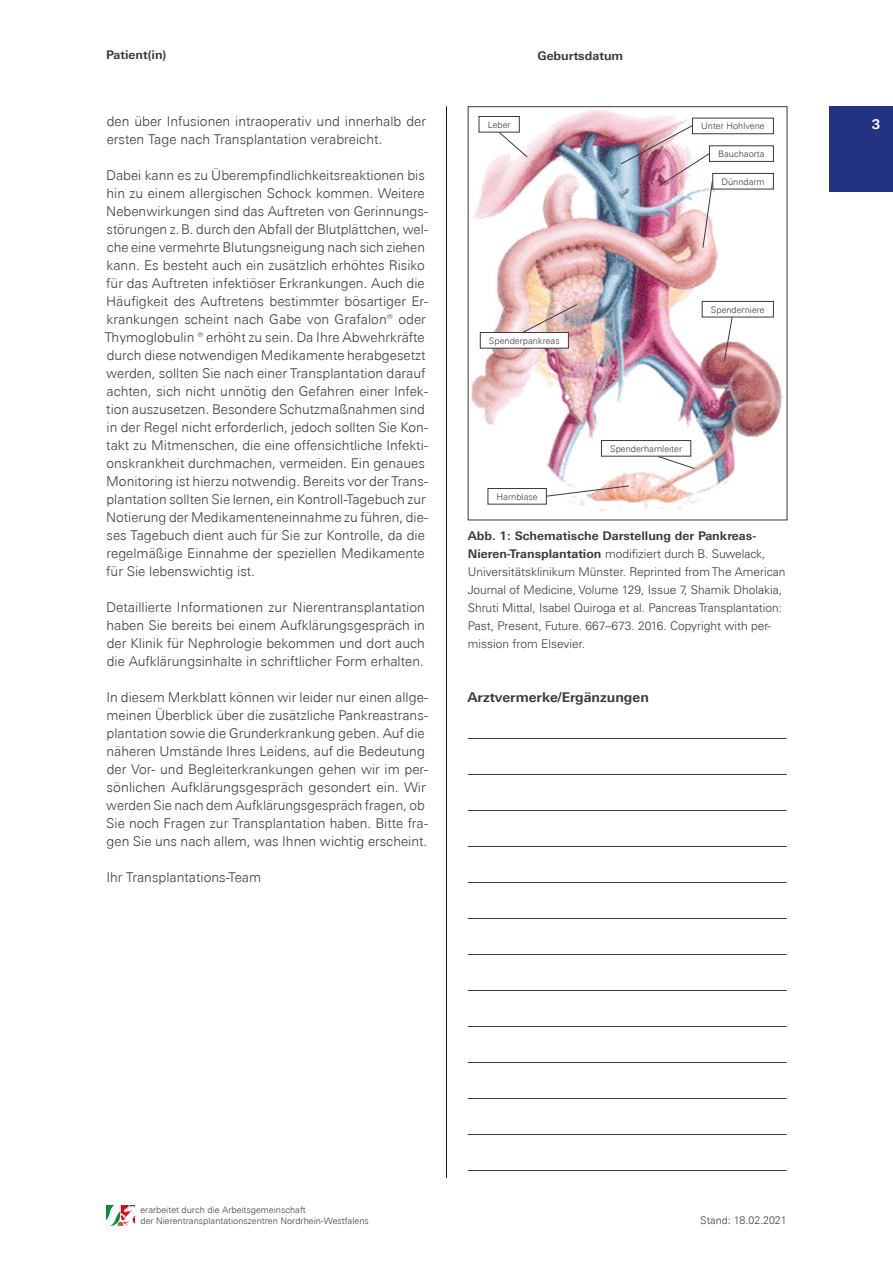
<style>
.page{position:relative;width:893px;height:1263px;background:#fff}
.page>*{position:absolute;margin:0;border:0;box-sizing:border-box;transform-origin:0 0}
.t1{font:300 13.5px/18px "Univers Next Pro";color:#3a3a39}
.t2{font:700 13.5px "Univers Next Pro";color:#3a3a39}
.t3{font:700 13.5px "Univers Next Pro";color:#fff}
.t4{font:300 12px/18px "Univers LT Std";color:#3a3a39}
.t5{font:700 12px "Univers Next Pro";color:#3a3a39}
.t6{font:300 10.5px "Univers Next Pro";color:#3a3a39}
.t7{font:300 9px/10.8px "Univers Next Pro";color:#3a3a39}
.s1{font-family:"Univers Next Pro";font-weight:700}
</style>
<div class="page">
<hr style="left:446px;top:106px;width:1px;height:1072px;background:#181716">
<img style="left:106px;top:1205px;width:28px;height:20px">
<div style="left:829px;top:106px;width:64px;height:85px;background:#243282"></div>
<hr style="left:468px;top:738px;width:319px;height:1px;background:#3a3a39">
<hr style="left:468px;top:774px;width:319px;height:1px;background:#3a3a39">
<hr style="left:468px;top:810px;width:319px;height:1px;background:#3a3a39">
<hr style="left:468px;top:846px;width:319px;height:1px;background:#3a3a39">
<hr style="left:468px;top:882px;width:319px;height:1px;background:#3a3a39">
<hr style="left:468px;top:918px;width:319px;height:1px;background:#3a3a39">
<hr style="left:468px;top:954px;width:319px;height:1px;background:#3a3a39">
<hr style="left:468px;top:990px;width:319px;height:1px;background:#3a3a39">
<hr style="left:468px;top:1026px;width:319px;height:1px;background:#3a3a39">
<hr style="left:468px;top:1062px;width:319px;height:1px;background:#3a3a39">
<hr style="left:468px;top:1098px;width:319px;height:1px;background:#3a3a39">
<hr style="left:468px;top:1134px;width:319px;height:1px;background:#3a3a39">
<hr style="left:468px;top:1170px;width:319px;height:1px;background:#3a3a39">
<img style="left:471px;top:110px;width:312px;height:402px">
<div style="left:479px;top:116px;width:40px;height:16px;background:#fff"></div>
<div style="left:479px;top:116px;width:40px;height:16px;border:1px solid #3a3a39"></div>
<svg style="left:499px;top:132px;width:29px;height:26px"></svg>
<div style="left:692px;top:118px;width:81px;height:16px;background:#fff"></div>
<div style="left:692px;top:118px;width:82px;height:16px;border:1px solid #3a3a39"></div>
<div style="left:709px;top:146px;width:64px;height:15px;background:#fff"></div>
<div style="left:709px;top:146px;width:65px;height:16px;border:1px solid #3a3a39"></div>
<div style="left:713px;top:173px;width:60px;height:16px;background:#fff"></div>
<div style="left:713px;top:173px;width:61px;height:16px;border:1px solid #3a3a39"></div>
<img style="left:620px;top:125px;width:93px;height:123px">
<div style="left:702px;top:301px;width:71px;height:16px;background:#fff"></div>
<div style="left:702px;top:301px;width:72px;height:16px;border:1px solid #3a3a39"></div>
<svg style="left:724px;top:317px;width:9px;height:45px"></svg>
<div style="left:601px;top:440px;width:90px;height:16px;background:#fff"></div>
<div style="left:601px;top:440px;width:90px;height:16px;border:1px solid #3a3a39"></div>
<svg style="left:658px;top:456px;width:37px;height:13px"></svg>
<div style="left:488px;top:488px;width:58px;height:16px;background:#fff"></div>
<div style="left:488px;top:488px;width:59px;height:16px;border:1px solid #3a3a39"></div>
<svg style="left:546px;top:485px;width:83px;height:12px"></svg>
<div style="left:480px;top:332px;width:88px;height:16px;background:#fff"></div>
<div style="left:480px;top:332px;width:89px;height:16px;border:1px solid #3a3a39"></div>
<svg style="left:523px;top:304px;width:54px;height:29px;background:#d8bcb4"></svg>
<p class="t5" style="left:106px;top:48px;width:62px">Patient(in)</p>
<p class="t5" style="left:537px;top:48px;width:87px">Geburtsdatum</p>
<p class="t1" style="left:107px;top:112px;width:321px">den über Infusionen intraoperativ und innerhalb der</p>
<p class="t3" style="left:872px;top:116px;width:10px">3</p>
<p class="t1" style="left:107px;top:130px;width:277px">ersten Tage nach Transplantation verabreicht.</p>
<p class="t1" style="left:105px;top:166px;width:325px">Dabei kann es zu Überempfindlichkeitsreaktionen bis hin zu einem allergischen Schock kommen. Weitere Nebenwirkungen sind das Auftreten von Gerinnungs&shy;störungen z.B. durch den Abfall der Blutplättchen, wel&shy;che eine vermehrte Blutungsneigung nach sich ziehen kann. Es besteht auch ein zusätzlich erhöhtes Risiko für das Auftreten infektiöser Erkrankungen. Auch die Häufigkeit des Auftretens bestimmter bösartiger Er&shy;krankungen scheint nach Gabe von Grafalon® oder Thymoglobulin ® erhöht zu sein. Da Ihre Abwehrkräfte durch diese notwendigen Medikamente herabgesetzt werden, sollten Sie nach einer Transplantation darauf achten, sich nicht unnötig den Gefahren einer Infek&shy;tion auszusetzen. Besondere Schutzmaßnahmen sind in der Regel nicht erforderlich, jedoch sollten Sie Kon&shy;takt zu Mitmenschen, die eine offensichtliche Infekti&shy;onskrankheit durchmachen, vermeiden. Ein genaues Monitoring ist hierzu notwendig. Bereits vor der Trans&shy;plantation sollten Sie lernen, ein Kontroll-Tagebuch zur Notierung der Medikamenteneinnahme zu führen, die&shy;ses Tagebuch dient auch für Sie zur Kontrolle, da die regelmäßige Einnahme der speziellen Medikamente für Sie lebenswichtig ist.</p>
<p class="t1" style="left:106px;top:598px;width:320px;text-align:justify">Detaillierte Informationen zur Nierentransplantation haben Sie bereits bei einem Aufklärungsgespräch in der Klinik für Nephrologie bekommen und dort auch die Aufklärungsinhalte in schriftlicher Form erhalten.</p>
<p class="t1" style="left:106px;top:688px;width:324px">In diesem Merkblatt können wir leider nur einen allge&shy;meinen Überblick über die zusätzliche Pankreastrans&shy;plantation sowie die Grunderkrankung geben. Auf die näheren Umstände Ihres Leidens, auf die Bedeutung der Vor- und Begleiterkrankungen gehen wir im per&shy;sönlichen Aufklärungsgespräch gesondert ein. Wir werden Sie nach dem Aufklärungsgespräch fragen, ob Sie noch Fragen zur Transplantation haben. Bitte fra&shy;gen Sie uns nach allem, was Ihnen wichtig erscheint.</p>
<p class="t1" style="left:106px;top:868px;width:156px">Ihr Transplantations-Team</p>
<p class="t7" style="left:488px;top:119px;width:24px">Leber</p>
<p class="t7" style="left:701px;top:121px;width:65px">Unter Hohlvene</p>
<p class="t7" style="left:718px;top:148px;width:48px">Bauchaorta</p>
<p class="t7" style="left:721px;top:176px;width:45px">Dünndarm</p>
<p class="t7" style="left:711px;top:304px;width:55px">Spenderniere</p>
<p class="t7" style="left:489px;top:335px;width:72px">Spenderpankreas</p>
<p class="t7" style="left:610px;top:443px;width:73px">Spenderharnleiter</p>
<p class="t7" style="left:497px;top:491px;width:43px">Harnblase</p>
<p class="t5" style="left:468px;top:529px;width:290px">Abb. 1: Schematische Darstellung der Pankreas-</p>
<p class="t4" style="left:468px;top:545px;width:319px"><span class="s1">Nieren-Transplantation</span> modifiziert durch B. Suwelack, Universitätsklinikum Münster. Reprinted from The American Journal of Medicine, Volume 129, Issue 7, Shamik Dholakia, Shruti Mittal, Isabel Quiroga et al. Pancreas Transplantation:<br>Past, Present, Future. 667–673. 2016. Copyright with per&shy;mission from Elsevier.</p>
<p class="t2" style="left:467px;top:689px;width:183px">Arztvermerke/Ergänzungen</p>
<p class="t7" style="left:140px;top:1204px;width:230px">erarbeitet durch die Arbeitsgemeinschaft<br>der Nierentransplantationszentren Nordrhein-Westfalens</p>
<p class="t6" style="left:700px;top:1214px;width:88px">Stand: 18.02.2021</p>
</div>
